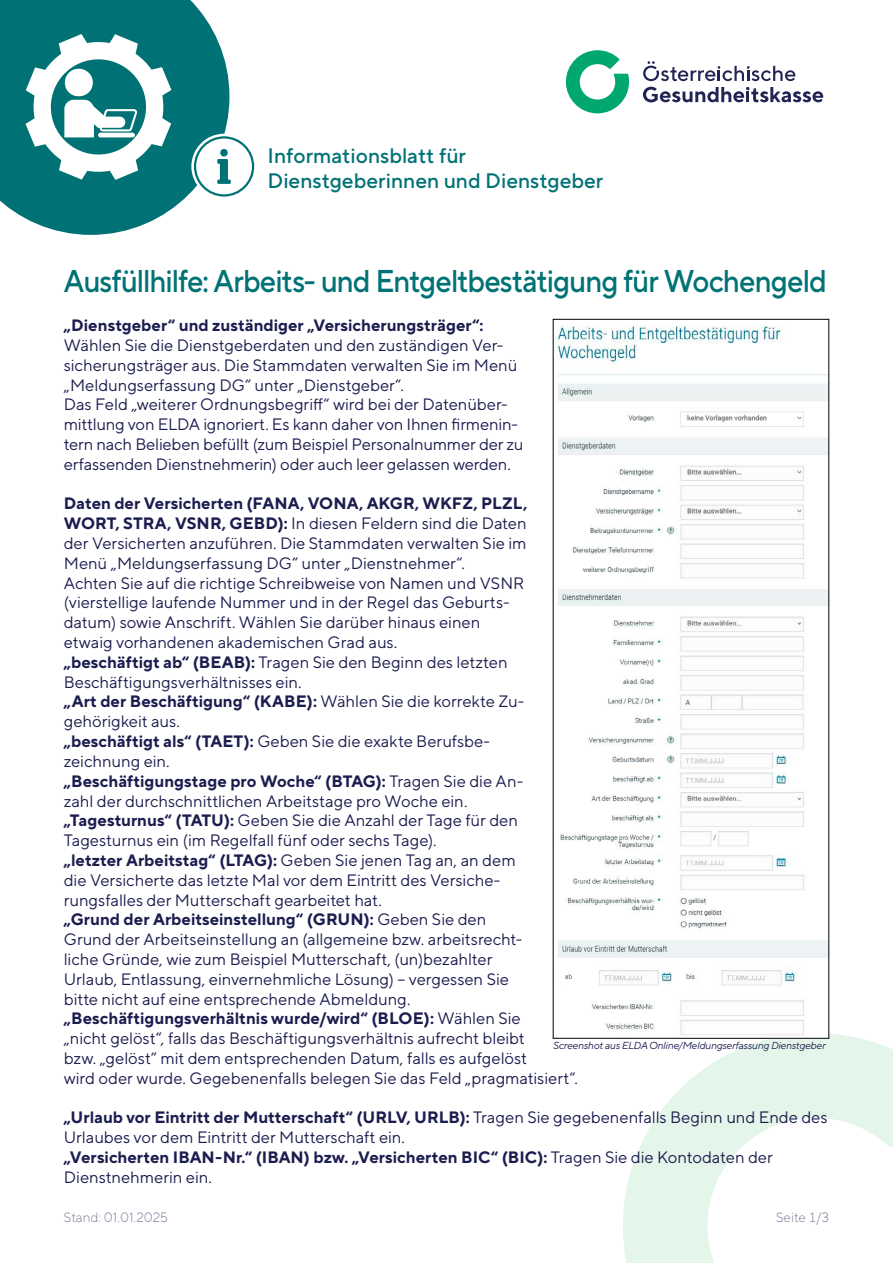
<style>
.page{position:relative;width:893px;height:1263px;background:#fff}
.page>*{position:absolute;margin:0;border:0;box-sizing:border-box;transform-origin:0 0}
.Ueberschrift{font:500 31.5px "TT Norms Pro";letter-spacing:-.03em;color:#007275;scale:.93 1}
.t1{font:500 21px/25.2px "TT Norms Pro";color:#007275}
.Lauftext{font:16.5px/19.8px "TT Norms Pro";color:#1c1d4f}
.Lauftext_Abstand_vor{font:16.5px/19.8px "TT Norms Pro";color:#1c1d4f;text-align:justify}
.Lauftext-2{font:700 16.5px/19.8px "TT Norms Pro";letter-spacing:.005em;color:#1c1d4f}
.t2{font:300 13.5px "TT Norms Pro";color:#807798}
.t3{font:italic 10.2px "TT Norms Pro";letter-spacing:-.02em;color:#1c1d4f}
.s1{font-weight:700}
.s2{font-weight:400}
</style>
<div class="page">
<svg style="left:0;top:0;width:229px;height:235px;fill:#007275"></svg>
<svg style="left:26px;top:34px;width:145px;height:146px"></svg>
<svg style="left:623px;top:1033px;width:270px;height:230px"></svg>
<svg style="left:566px;top:50px;width:63px;height:63px"></svg>
<svg style="left:643px;top:87px;width:180px;height:15px"></svg>
<svg style="left:643px;top:61px;width:152px;height:20px"></svg>
<div style="left:191px;top:134px;width:66px;height:65px;border:4px solid #fff;border-radius:50%"></div>
<div style="left:195px;top:137px;width:58px;height:58px;background:#fff;border-radius:50%"></div>
<div style="left:194px;top:136px;width:60px;height:61px;border:2px solid #007275;border-radius:50%"></div>
<svg style="left:217px;top:149px;width:14px;height:35px"></svg>
<img style="left:555px;top:325px;width:272px;height:712px">
<p class="t1" style="left:268px;top:142px;width:337px">Informationsblatt für<br>Dienstgeberinnen und Dienstgeber</p>
<h1 class="Ueberschrift" style="left:64px;top:260px;width:822px">Ausfüllhilfe: Arbeits- und Entgeltbestätigung für Wochengeld</h1>
<p class="Lauftext" style="left:64px;top:315px;width:455px"><span class="s1">„Dienstgeber“ und zuständiger „Versicherungsträger“:<br></span>Wählen Sie die Dienstgeberdaten und den zuständigen Ver&shy;sicherungsträger aus. Die Stammdaten verwalten Sie im Menü „Meldungserfassung DG“ unter „Dienstgeber“.</p>
<p class="Lauftext" style="left:64px;top:394px;width:461px">Das Feld „weiterer Ordnungsbegriff“ wird bei der Datenüber&shy;mittlung von ELDA ignoriert. Es kann daher von Ihnen firmenin&shy;tern nach Belieben befüllt (zum Beispiel Personalnummer der zu erfassenden Dienstnehmerin) oder auch leer gelassen werden.</p>
<p class="Lauftext_Abstand_vor" style="left:64px;top:493px;width:465px"><span class="s1">Daten der Versicherten (FANA, VONA, AKGR, WKFZ, PLZL, WORT, STRA, VSNR, GEBD):</span> In diesen Feldern sind die Daten der Versicherten anzuführen. Die Stammdaten verwalten Sie im Menü „Meldungserfassung DG“ unter „Dienstnehmer“.</p>
<p class="Lauftext" style="left:64px;top:572px;width:462px">Achten Sie auf die richtige Schreibweise von Namen und VSNR (vierstellige laufende Nummer und in der Regel das Geburts&shy;datum) sowie Anschrift. Wählen Sie darüber hinaus einen etwaig vorhandenen akademischen Grad aus.</p>
<p class="Lauftext" style="left:64px;top:652px;width:445px"><span class="s1">„beschäftigt ab“ (BEAB):</span> Tragen Sie den Beginn des letzten<br>Beschäftigungsverhältnisses ein.</p>
<p class="Lauftext" style="left:64px;top:691px;width:462px"><span class="s1">„Art der Beschäftigung“ (KABE):</span> Wählen Sie die korrekte Zu&shy;gehörigkeit aus.</p>
<p class="Lauftext" style="left:64px;top:731px;width:428px"><span class="s1">„beschäftigt als“ (TAET):</span> Geben Sie die exakte Berufsbe&shy;zeichnung ein.</p>
<p class="Lauftext" style="left:64px;top:770px;width:461px"><span class="s1">„Beschäftigungstage pro Woche“ (BTAG):</span> Tragen Sie die An&shy;zahl der durchschnittlichen Arbeitstage pro Woche ein.</p>
<p class="Lauftext" style="left:64px;top:810px;width:456px"><span class="s1">„Tagesturnus“ (TATU):</span> Geben Sie die Anzahl der Tage für den<br>Tagesturnus ein (im Regelfall fünf oder sechs Tage).</p>
<p class="Lauftext" style="left:64px;top:850px;width:453px"><span class="s1">„letzter Arbeitstag“ (LTAG):</span> Geben Sie jenen Tag an, an dem die Versicherte das letzte Mal vor dem Eintritt des Versiche&shy;rungsfalles der Mutterschaft gearbeitet hat.</p>
<p class="Lauftext" style="left:64px;top:909px;width:460px"><span class="s1">„Grund der Arbeitseinstellung“ (GRUN):</span> Geben Sie den Grund der Arbeitseinstellung an (allgemeine bzw. arbeitsrecht&shy;liche Gründe, wie zum Beispiel Mutterschaft, (un)bezahlter Urlaub, Entlassung, einvernehmliche Lösung) – vergessen Sie bitte nicht auf eine entsprechende Abmeldung.</p>
<p class="Lauftext" style="left:64px;top:1008px;width:516px"><span class="s1">„Beschäftigungsverhältnis wurde/wird“ (BLOE):</span> Wählen Sie<br>„nicht gelöst“, falls das Beschäftigungsverhältnis aufrecht bleibt<br>bzw. „gelöst“ mit dem entsprechenden Datum, falls es aufgelöst<br>wird oder wurde. Gegebenenfalls belegen Sie das Feld „pragmatisiert“.</p>
<p class="Lauftext_Abstand_vor" style="left:64px;top:1107px;width:765px"><span class="s1">„Urlaub vor Eintritt der Mutterschaft“ (URLV, URLB):</span> Tragen Sie gegebenenfalls Beginn und Ende des<br>Urlaubes vor dem Eintritt der Mutterschaft ein.</p>
<p class="Lauftext-2" style="left:64px;top:1147px;width:710px">„Versicherten IBAN-Nr.“ (IBAN) bzw. „Versicherten BIC“ (BIC): <span class="s2">Tragen Sie die Kontodaten der<br>Dienstnehmerin ein.</span></p>
<p class="t3" style="left:553px;top:1039px;width:274px">Screenshot aus ELDA Online/Meldungserfassung Dienstgeber</p>
<p class="t2" style="left:64px;top:1209px;width:106px">Stand: 01.01.2025</p>
<p class="t2" style="left:776px;top:1209px;width:55px">Seite 1/3</p>
</div>
